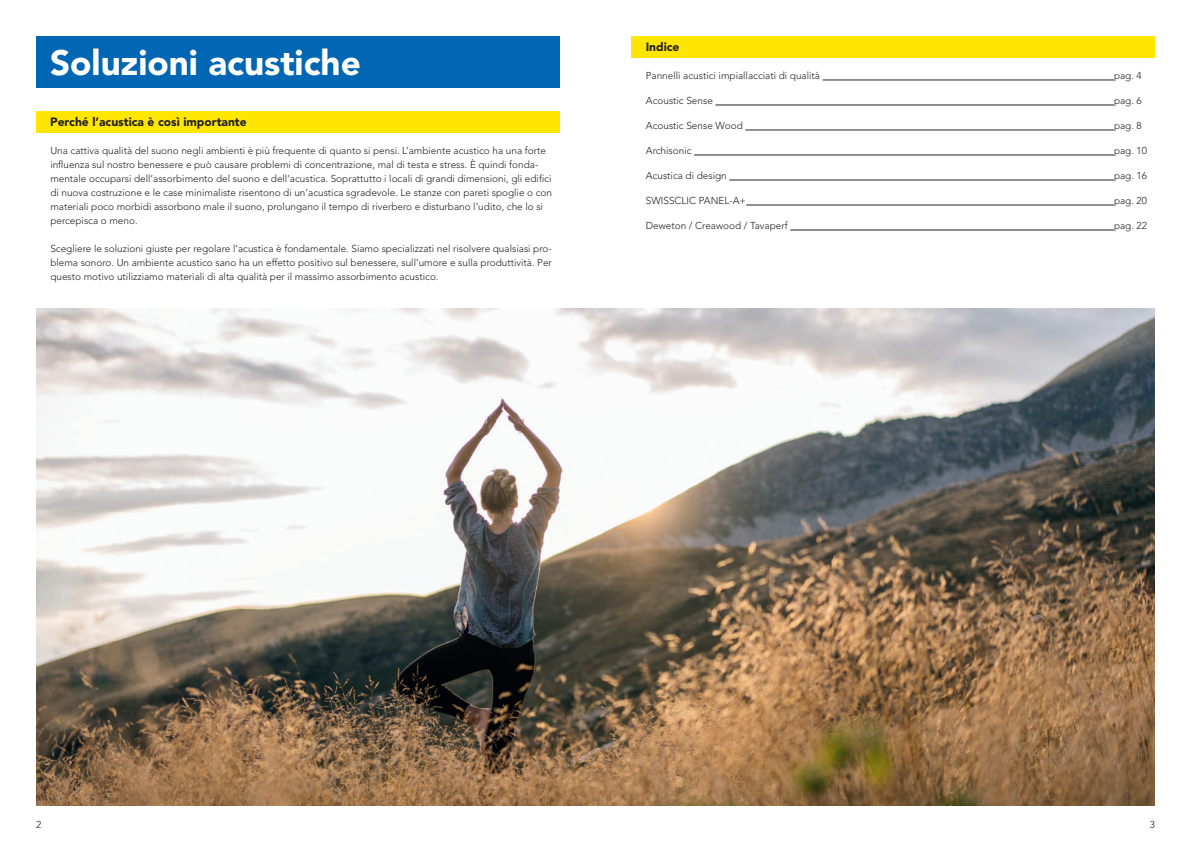
<style>
.page{position:relative;width:1191px;height:842px;background:#fff}
.page>*{position:absolute;margin:0;border:0;box-sizing:border-box;transform-origin:0 0}
.t1{font:900 35px "Avenir LT Std";color:#fff}
.t2{font:900 12px "Avenir LT Std";color:#231f20}
.t3{font:300 10px/14px "Avenir LT Std";color:#231f20}
</style>
<div class="page">
<hr style="left:822px;top:80px;width:292px;height:1px;background:#231f20">
<hr style="left:715px;top:105px;width:399px;height:1px;background:#231f20">
<hr style="left:745px;top:130px;width:369px;height:1px;background:#231f20">
<hr style="left:694px;top:155px;width:420px;height:1px;background:#231f20">
<hr style="left:729px;top:180px;width:385px;height:1px;background:#231f20">
<hr style="left:746px;top:205px;width:368px;height:1px;background:#231f20">
<hr style="left:790px;top:230px;width:324px;height:1px;background:#231f20">
<img style="left:36px;top:309px;width:1119px;height:497px">
<div style="left:36px;top:36px;width:523px;height:51px;background:#0166b3"></div>
<div style="left:36px;top:111px;width:523px;height:21px;background:#ffe601"></div>
<div style="left:631px;top:36px;width:524px;height:21px;background:#ffe601"></div>
<h1 class="t1" style="left:50px;top:41px;width:312px">Soluzioni acustiche</h1>
<p class="t2" style="left:50px;top:115px;width:198px">Perché l’acustica è così importante</p>
<p class="t3" style="left:50px;top:144px;width:503px">Una cattiva qualità del suono negli ambienti è più frequente di quanto si pensi. L’ambiente acustico ha una forte influenza sul nostro benessere e può causare problemi di concentrazione, mal di testa e stress. È quindi fonda&shy;mentale occuparsi dell’assorbimento del suono e dell’acustica. Soprattutto i locali di grandi dimensioni, gli edifici di nuova costruzione e le case minimaliste risentono di un’acustica sgradevole. Le stanze con pareti spoglie o con materiali poco morbidi assorbono male il suono, prolungano il tempo di riverbero e disturbano l’udito, che lo si percepisca o meno.</p>
<p class="t3" style="left:50px;top:242px;width:503px;text-align:justify">Scegliere le soluzioni giuste per regolare l’acustica è fondamentale. Siamo specializzati nel risolvere qualsiasi pro&shy;blema sonoro. Un ambiente acustico sano ha un effetto positivo sul benessere, sull’umore e sulla produttività. Per questo motivo utilizziamo materiali di alta qualità per il massimo assorbimento acustico.</p>
<p class="t2" style="left:645px;top:40px;width:35px">Indice</p>
<p class="t3" style="left:646px;top:69px;width:176px">Pannelli acustici impiallacciati di qualità</p>
<p class="t3" style="left:1114px;top:69px;width:29px">pag. 4</p>
<p class="t3" style="left:646px;top:94px;width:69px">Acoustic Sense</p>
<p class="t3" style="left:1114px;top:94px;width:29px">pag. 6</p>
<p class="t3" style="left:646px;top:119px;width:98px">Acoustic Sense Wood</p>
<p class="t3" style="left:1114px;top:119px;width:29px">pag. 8</p>
<p class="t3" style="left:646px;top:144px;width:47px">Archisonic</p>
<p class="t3" style="left:1114px;top:144px;width:35px">pag. 10</p>
<p class="t3" style="left:646px;top:169px;width:82px">Acustica di design</p>
<p class="t3" style="left:1114px;top:169px;width:35px">pag. 16</p>
<p class="t3" style="left:646px;top:194px;width:102px">SWISSCLIC PANEL-A+</p>
<p class="t3" style="left:1114px;top:194px;width:35px">pag. 20</p>
<p class="t3" style="left:646px;top:219px;width:143px">Deweton / Creawood / Tavaperf</p>
<p class="t3" style="left:1114px;top:219px;width:35px">pag. 22</p>
<p class="t3" style="left:36px;top:817px;width:7px">2</p>
<p class="t3" style="left:1149px;top:817px;width:7px">3</p>
</div>
